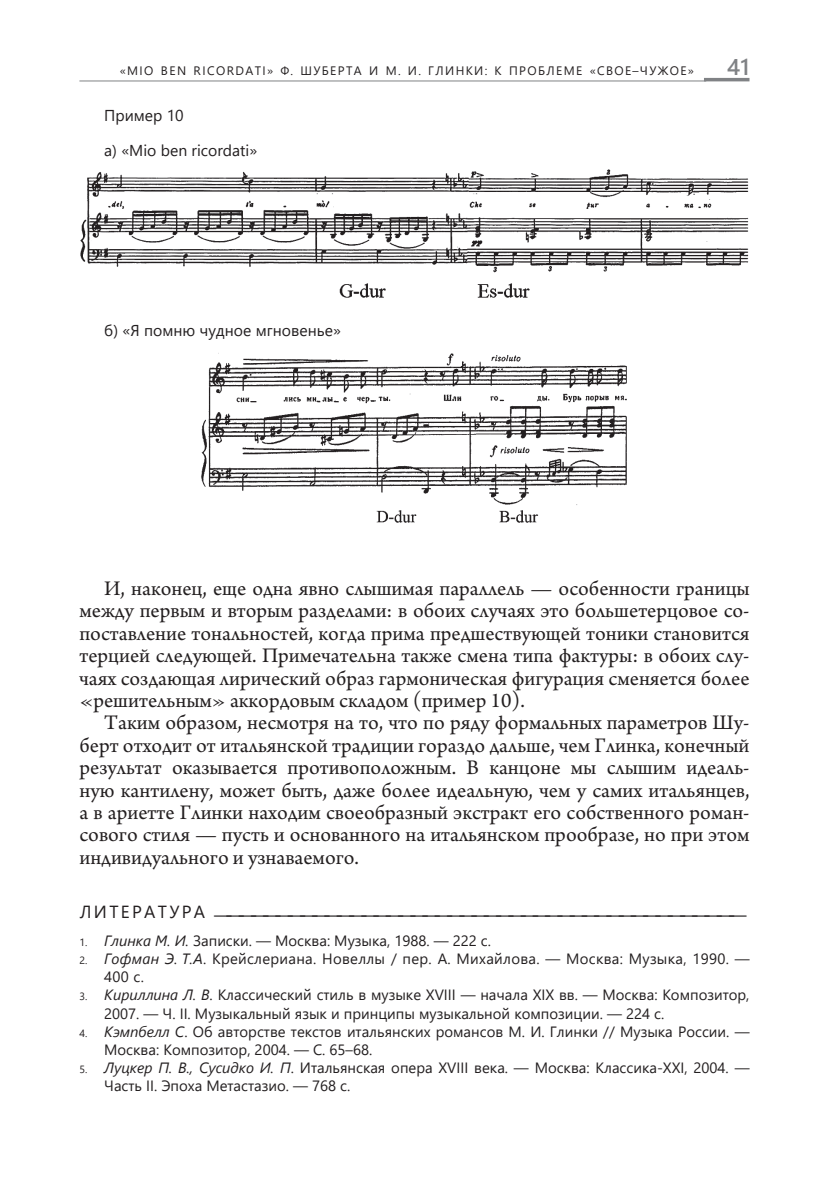
<style>
.page{position:relative;width:819px;height:1191px;background:#fff}
.page>*{position:absolute;margin:0;border:0;box-sizing:border-box;transform-origin:0 0}
.t1{font:600 22.75px "Segoe UI";color:#808285}
.t2{font:21.88px/22.4px "Arno Pro";color:#231f20;text-align:justify}
.t3{font:17.5px "Segoe UI";color:#231f20}
.t4{font:15.75px "Segoe UI";color:#231f20}
.t5{font:14.88px/18.2px "Segoe UI";color:#231f20}
.t6{font:14.88px/18.2px "Segoe UI";letter-spacing:.02em;color:#231f20}
.t7{font:12.25px "Segoe UI";letter-spacing:.115em;color:#231f20}
.s1{font-size:10.5px}
.s2{font-style:italic}
</style>
<div class="page">
<hr style="left:704px;top:78px;width:45px;height:3px;background:#808285">
<hr style="left:79px;top:81px;width:627px;height:1px;background:#808285">
<img style="left:80px;top:169px;width:669px;height:129px">
<img style="left:201px;top:353px;width:426px;height:170px">
<p class="t7" style="left:120px;top:59px;width:575px">«MIO BEN RICORDATI» Ф. ШУБЕРТА И М. И. ГЛИНКИ: К ПРОБЛЕМЕ «СВОЕ–ЧУЖОЕ»</p>
<p class="t1" style="left:727px;top:46px;width:24px">41</p>
<p class="t4" style="left:104px;top:100px;width:81px">Пример 10</p>
<p class="t4" style="left:104px;top:135px;width:154px">а) «Mio ben ricordati»</p>
<p class="t4" style="left:104px;top:315px;width:238px">б) «Я помню чудное мгновенье»</p>
<p class="t2" style="left:79px;top:578px;width:671px;text-indent:25px">И, наконец, еще одна явно слышимая параллель — особенности границы между первым и вторым разделами: в обоих случаях это большетерцовое со&shy;поставление тональностей, когда прима предшествующей тоники становится терцией следующей. Примечательна также смена типа фактуры: в обоих слу&shy;чаях создающая лирический образ гармоническая фигурация сменяется более «решительным» аккордовым складом (пример 10).</p>
<p class="t2" style="left:79px;top:712px;width:671px;text-indent:25px">Таким образом, несмотря на то, что по ряду формальных параметров Шу&shy;берт отходит от итальянской традиции гораздо дальше, чем Глинка, конечный результат оказывается противоположным. В канцоне мы слышим идеаль&shy;ную кантилену, может быть, даже более идеальную, чем у самих итальянцев, а в ариетте Глинки находим своеобразный экстракт его собственного роман&shy;сового стиля — пусть и основанного на итальянском прообразе, но при этом индивидуального и узнаваемого.</p>
<p class="t3" style="left:80px;top:898px;width:668px">Л И Т Е Р А Т У Р А ———————————————————————————————————————————</p>
<p class="t5" style="left:79px;top:930px;width:413px"><span class="s1">1.</span> <span class="s2">Глинка М. И.</span> Записки. — Москва: Музыка, 1988. — 222 с.</p>
<p class="t6" style="left:104px;top:948px;width:646px;text-indent:-25px"><span class="s1">2.</span> <span class="s2">Гофман Э. Т.А</span>. Крейслериана. Новеллы / пер. А. Михайлова. — Москва: Музыка, 1990. —<br>400 с.</p>
<p class="t5" style="left:104px;top:984px;width:646px;text-indent:-25px"><span class="s1">3.</span> <span class="s2">Кириллина Л. В</span>. Классический стиль в музыке XVIII — начала XIX вв. — Москва: Композитор,<br>2007. — Ч. II. Музыкальный язык и принципы музыкальной композиции. — 224 с.</p>
<p class="t5" style="left:104px;top:1021px;width:646px;text-indent:-25px"><span class="s1">4.</span> <span class="s2">Кэмпбелл С</span>. Об авторстве текстов итальянских романсов М. И. Глинки // Музыка России. —<br>Москва: Композитор, 2004. — С. 65–68.</p>
<p class="t5" style="left:104px;top:1057px;width:646px;text-indent:-25px"><span class="s1">5.</span> <span class="s2">Луцкер П. В., Сусидко И. П</span>. Итальянская опера XVIII века. — Москва: Классика-ХХI, 2004. —<br>Часть II. Эпоха Метастазио. — 768 с.</p>
</div>
